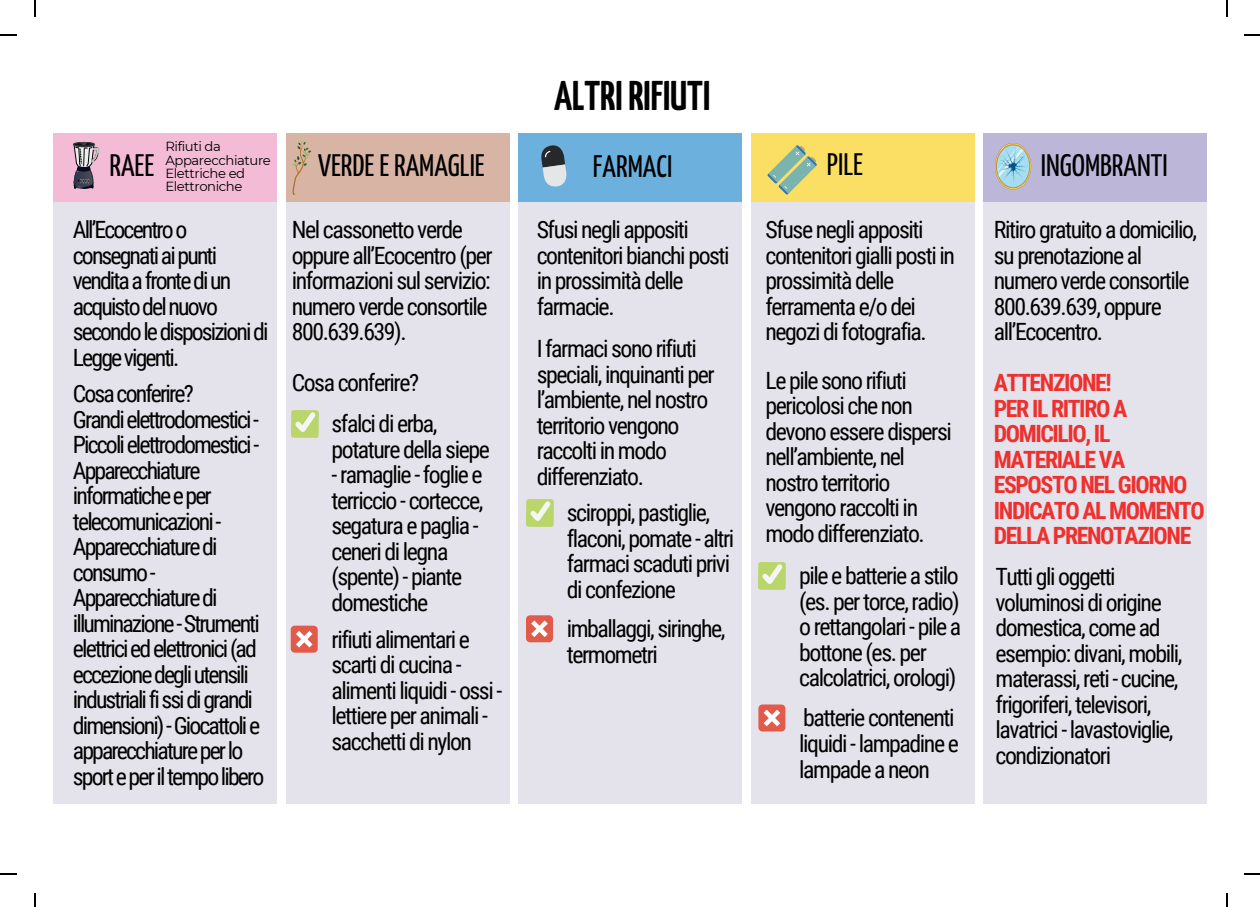
<style>
.page{position:relative;width:1260px;height:907px;background:#fff}
.page>*{position:absolute;margin:0;border:0;box-sizing:border-box;transform-origin:0 0}
.t1{font:700 41.4px "Yanone Kaffeesatz";color:#000}
.t2{font:31px "Yanone Kaffeesatz";color:#000}
.t3{font:23.8px/25.6px "Roboto Condensed";letter-spacing:-.06em;color:#000}
.t4{font:23.8px/25.6px "Roboto Condensed";letter-spacing:-.08em;color:#000}
.t5{font:700 23.8px/25.6px "Roboto Condensed";letter-spacing:-.06em;color:#ee302e}
.t6{font:13.2px/13.2px "Montserrat";letter-spacing:-.03em;color:#000}
</style>
<div class="page">
<div style="left:54px;top:134px;width:223px;height:669px;background:#e4e3eb"></div>
<div style="left:286px;top:134px;width:223px;height:669px;background:#e4e3eb"></div>
<div style="left:518px;top:134px;width:223px;height:669px;background:#e4e3eb"></div>
<div style="left:750px;top:134px;width:224px;height:669px;background:#e4e3eb"></div>
<div style="left:983px;top:134px;width:223px;height:669px;background:#e4e3eb"></div>
<div style="left:54px;top:134px;width:223px;height:68px;background:#f3bbd5"></div>
<div style="left:286px;top:134px;width:223px;height:68px;background:#d8b4a4"></div>
<div style="left:518px;top:134px;width:223px;height:68px;background:#6cb0dd"></div>
<div style="left:750px;top:134px;width:224px;height:68px;background:#fadf64"></div>
<div style="left:983px;top:134px;width:223px;height:68px;background:#bcb6d9"></div>
<img style="left:74px;top:188px;width:20px;height:1px">
<svg style="left:74px;top:142px;width:25px;height:46px"></svg>
<svg style="left:292px;top:141px;width:19px;height:54px"></svg>
<img style="left:291px;top:410px;width:27px;height:27px">
<div style="left:291px;top:625px;width:27px;height:27px;background:#e05b49;border-radius:4px"></div>
<svg style="left:296px;top:631px;width:16px;height:16px"></svg>
<svg style="left:541px;top:145px;width:25px;height:42px"></svg>
<svg style="left:767px;top:145px;width:49px;height:50px"></svg>
<svg style="left:995px;top:143px;width:35px;height:46px"></svg>
<img style="left:526px;top:499px;width:27px;height:27px">
<div style="left:526px;top:615px;width:27px;height:27px;background:#e05b49;border-radius:4px"></div>
<svg style="left:531px;top:620px;width:16px;height:17px"></svg>
<img style="left:758px;top:562px;width:27px;height:27px">
<div style="left:758px;top:704px;width:27px;height:27px;background:#e05b49;border-radius:4px"></div>
<svg style="left:763px;top:709px;width:17px;height:17px"></svg>
<svg style="left:35px;top:0;width:1px;height:16px"></svg>
<svg style="left:0;top:34px;width:17px;height:2px"></svg>
<svg style="left:1226px;top:0;width:1px;height:16px"></svg>
<svg style="left:1244px;top:34px;width:15px;height:2px"></svg>
<svg style="left:35px;top:893px;width:1px;height:14px"></svg>
<svg style="left:0;top:873px;width:17px;height:2px"></svg>
<svg style="left:1226px;top:893px;width:1px;height:14px"></svg>
<svg style="left:1244px;top:873px;width:15px;height:2px"></svg>
<h2 class="t2" style="left:109px;top:143px;width:46px">RAEE</h2>
<p class="t6" style="left:165px;top:140px;width:107px">Rifiuti da<br>Apparecchiature<br>Elettriche ed<br>Elettroniche</p>
<p class="t4" style="left:73px;top:216px;width:197px">All’Ecocentro o consegnati ai punti vendita a fronte di un acquisto del nuovo secondo le disposizioni di<br>Legge vigenti.</p>
<p class="t4" style="left:73px;top:380px;width:193px">Cosa conferire?<br>Grandi elettrodomestici -<br>Piccoli elettrodomestici -<br>Apparecchiature informatiche e per telecomunicazioni -<br>Apparecchiature di consumo -<br>Apparecchiature di illuminazione - Strumenti elettrici ed elettronici (ad eccezione degli utensili industriali fi ssi di grandi dimensioni) - Giocattoli e apparecchiature per lo sport e per il tempo libero</p>
<h2 class="t2" style="left:318px;top:143px;width:168px">VERDE E RAMAGLIE</h2>
<p class="t3" style="left:291px;top:216px;width:202px">Nel cassonetto verde oppure all’Ecocentro (per informazioni sul servizio: numero verde consortile<br>800.639.639).</p>
<p class="t3" style="left:331px;top:361px;width:107px;line-height:41.2px;text-indent:-40px">Cosa conferire? sfalci di erba,</p>
<p class="t3" style="left:331px;top:435px;width:160px">potature della siepe</p>
<p class="t3" style="left:331px;top:461px;width:153px">- ramaglie - foglie e terriccio - cortecce, segatura e paglia - ceneri di legna (spente) - piante domestiche</p>
<p class="t3" style="left:331px;top:625px;width:172px">rifiuti alimentari e scarti di cucina - alimenti liquidi - ossi - lettiere per animali - sacchetti di nylon</p>
<h1 class="t1" style="left:554px;top:66px;width:158px">ALTRI RIFIUTI</h1>
<h2 class="t2" style="left:592px;top:144px;width:81px">FARMACI</h2>
<h2 class="t2" style="left:826px;top:142px;width:38px">PILE</h2>
<p class="t3" style="left:536px;top:216px;width:194px">Sfusi negli appositi contenitori bianchi posti in prossimità delle farmacie.</p>
<p class="t3" style="left:536px;top:335px;width:179px">I farmaci sono rifiuti speciali, inquinanti per l’ambiente, nel nostro territorio vengono raccolti in modo differenziato.</p>
<p class="t3" style="left:566px;top:499px;width:169px">sciroppi, pastiglie, flaconi, pomate - altri farmaci scaduti privi di confezione</p>
<p class="t3" style="left:566px;top:615px;width:160px">imballaggi, siringhe, termometri</p>
<p class="t3" style="left:765px;top:216px;width:191px">Sfuse negli appositi contenitori gialli posti in prossimità delle ferramenta e/o dei negozi di fotografia.</p>
<p class="t3" style="left:765px;top:366px;width:188px">Le pile sono rifiuti pericolosi che non devono essere dispersi nell’ambiente, nel nostro territorio vengono raccolti in modo differenziato.</p>
<p class="t3" style="left:799px;top:562px;width:163px">pile e batterie a stilo (es. per torce, radio) o rettangolari - pile a bottone (es. per calcolatrici, orologi)</p>
<p class="t3" style="left:799px;top:704px;width:161px">batterie contenenti liquidi - lampadine e lampade a neon</p>
<h2 class="t2" style="left:1040px;top:143px;width:128px">INGOMBRANTI</h2>
<p class="t3" style="left:993px;top:216px;width:205px">Ritiro gratuito a domicilio, su prenotazione al numero verde consortile<br>800.639.639, oppure all’Ecocentro.</p>
<p class="t5" style="left:993px;top:369px;width:212px">ATTENZIONE!<br>PER IL RITIRO A<br>DOMICILIO, IL<br>MATERIALE VA<br>ESPOSTO NEL GIORNO<br>INDICATO AL MOMENTO<br>DELLA PRENOTAZIONE</p>
<p class="t3" style="left:995px;top:563px;width:188px">Tutti gli oggetti voluminosi di origine domestica, come ad esempio: divani, mobili, materassi, reti - cucine, frigoriferi, televisori, lavatrici - lavastoviglie, condizionatori</p>
</div>
